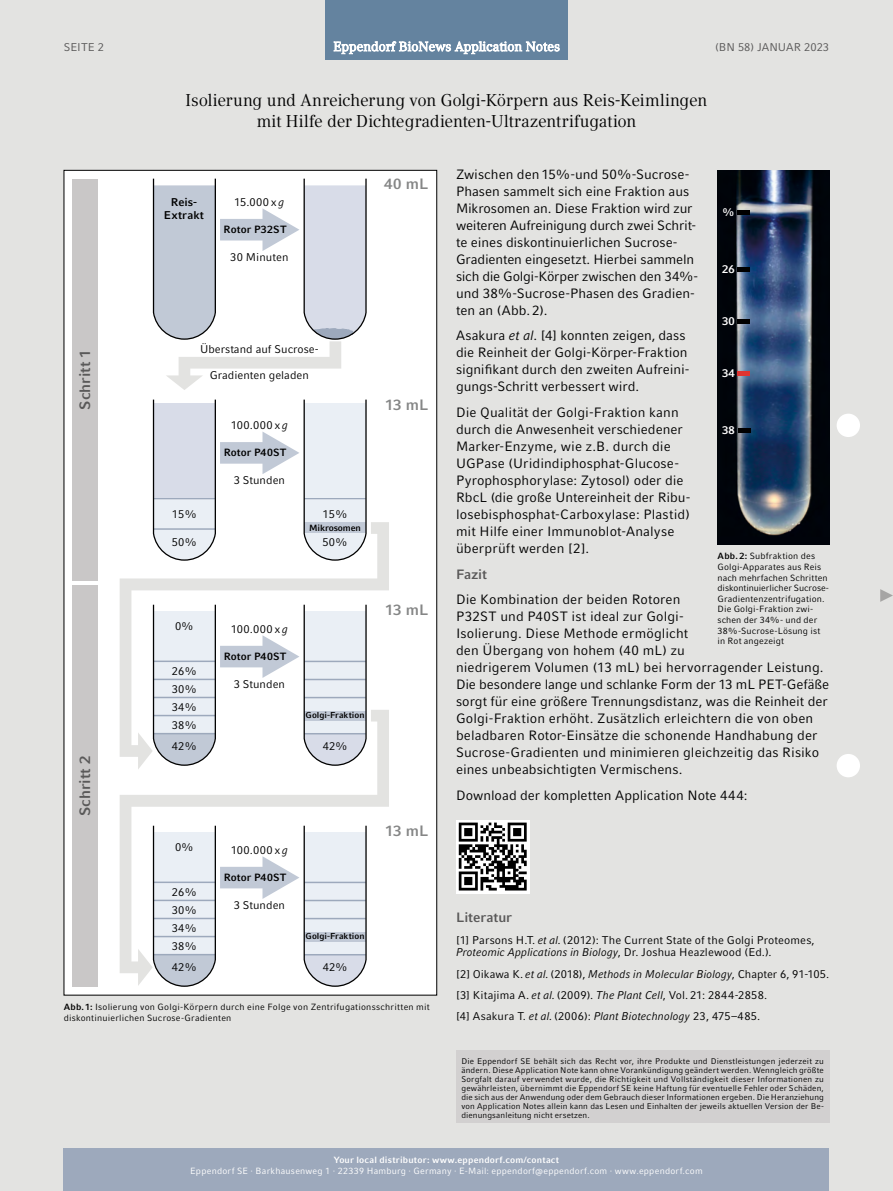
<style>
.page{position:relative;width:893px;height:1191px;background:#e3e3e1}
.page>*{position:absolute;margin:0;border:0;box-sizing:border-box;transform-origin:0 0}
.t1{font:16.95px/21.3px "Compatil Textfor Eppendorf";letter-spacing:-.005em;color:#000;text-align:center}
.t2{font:700 15px "Compatil Factfor Eppendorf";letter-spacing:-.005em;color:#5a5959}
.t3{font:700 15px "Compatil Factfor Eppendorf";color:#858686}
.t4{font:13.5px/17px "Compatil Factfor Eppendorf";color:#000}
.t5{font:700 13.5px "Compatil Factfor Eppendorf";letter-spacing:-.005em;color:#5a5959}
.t6{font:11.25px/18px "Compatil Factfor Eppendorf";letter-spacing:.005em;color:#000}
.t7{font:11.25px "Compatil Factfor Eppendorf";color:#5a5959}
.t8{font:700 11.25px/13.5px "Compatil Factfor Eppendorf";letter-spacing:.005em;color:#000;text-align:center}
.t9{font:700 11.25px "Compatil Factfor Eppendorf";color:#fff}
.t10{font:700 10.5px "Compatil Factfor Eppendorf";letter-spacing:.01em;color:#000}
.t11{font:9px/10.6px "Compatil Factfor Eppendorf";letter-spacing:.015em;color:#000}
.t12{font:9px "Compatil Factfor Eppendorf";letter-spacing:.025em;color:#fff}
.t13{font:700 9px "Compatil Factfor Eppendorf";letter-spacing:.02em;color:#fff}
.t14{font:700 9px "Compatil Factfor Eppendorf";letter-spacing:-.01em;color:#000}
.t15{font:700 8.7px "Compatil Factfor Eppendorf";color:#000}
.t16{font:8.25px/9px "Compatil Factfor Eppendorf";letter-spacing:.015em;color:#000;text-align:justify}
.s1{font-style:italic}
.s2{font-weight:700}
</style>
<div class="page">
<div style="left:64px;top:1148px;width:765px;height:43px;background:#9da9bc"></div>
<div style="left:64px;top:170px;width:373px;height:825px;background:#fff"></div>
<svg style="left:880px;top:589px;width:13px;height:13px"></svg>
<div style="left:837px;top:414px;width:23px;height:23px;background:#fff;border-radius:50%"></div>
<div style="left:837px;top:754px;width:23px;height:23px;background:#fff;border-radius:50%"></div>
<div style="left:325px;top:0;width:243px;height:60px;background:#64839f"></div>
<svg style="left:334px;top:41px;width:226px;height:13px"></svg>
<img style="left:718px;top:170px;width:111px;height:374px">
<hr style="left:737px;top:267px;width:13px;height:4px;background:#000">
<div style="left:737px;top:210px;width:13px;height:5px;background:#000"></div>
<hr style="left:737px;top:319px;width:13px;height:4px;background:#000">
<hr style="left:737px;top:371px;width:13px;height:4px;background:#e03431">
<div style="left:738px;top:428px;width:12px;height:5px;background:#000"></div>
<div style="left:72px;top:179px;width:26px;height:401px;background:#c9c7c7"></div>
<div style="left:72px;top:585px;width:26px;height:401px;background:#c9c7c7"></div>
<svg style="left:456px;top:820px;width:73px;height:73px"></svg>
<svg style="left:459px;top:822px;width:68px;height:68px;background:#757575"></svg>
<svg style="left:120px;top:341px;width:269px;height:645px"></svg>
<svg style="left:153px;top:179px;width:214px;height:161px"></svg>
<svg style="left:153px;top:399px;width:214px;height:162px"></svg>
<svg style="left:153px;top:604px;width:214px;height:162px"></svg>
<svg style="left:153px;top:825px;width:214px;height:161px"></svg>
<div style="left:456px;top:1050px;width:373px;height:73px;background:#d2d0d0"></div>
<p class="t7" style="left:64px;top:40px;width:42px">SEITE 2</p>
<p class="t7" style="left:715px;top:40px;width:116px">(BN 58) JANUAR 2023</p>
<p class="t2" style="left:76px;top:409px;width:62px;rotate:-90deg">Schritt 1</p>
<p class="t2" style="left:76px;top:816px;width:62px;rotate:-90deg">Schritt 2</p>
<p class="t1" style="left:186px;top:89px;width:523px">Isolierung und Anreicherung von Golgi-Körpern aus Reis-Keimlingen mit Hilfe der Dichtegradienten-Ultrazentrifugation</p>
<p class="t4" style="left:456px;top:165px;width:244px">Zwischen den 15%-und 50%-Sucrose-Phasen sammelt sich eine Fraktion aus Mikrosomen an. Diese Fraktion wird zur weiteren Aufreinigung durch zwei Schrit&shy;te eines diskontinuierlichen Sucrose-Gradienten eingesetzt. Hierbei sammeln sich die Golgi-Körper zwischen den 34%- und 38%-Sucrose-Phasen des Gradien&shy;ten an (Abb. 2).</p>
<p class="t4" style="left:456px;top:327px;width:235px">Asakura <span class="s1">et al</span>. [4] konnten zeigen, dass die Reinheit der Golgi-Körper-Fraktion signifikant durch den zweiten Aufreini&shy;gungs-Schritt verbessert wird.</p>
<p class="t4" style="left:456px;top:404px;width:236px">Die Qualität der Golgi-Fraktion kann durch die Anwesenheit verschiedener Marker-Enzyme, wie z.B. durch die UGPase (Uridindiphosphat-Glucose-Pyrophosphorylase: Zytosol) oder die RbcL (die große Untereinheit der Ribu&shy;losebisphosphat-Carboxylase: Plastid) mit Hilfe einer Immunoblot-Analyse überprüft werden [2].</p>
<p class="t5" style="left:456px;top:566px;width:33px">Fazit</p>
<p class="t4" style="left:456px;top:591px;width:375px">Die Kombination der beiden Rotoren<br>P32ST und P40ST ist ideal zur Golgi-<br>Isolierung. Diese Methode ermöglicht<br>den Übergang von hohem (40 mL) zu<br>niedrigerem Volumen (13 mL) bei hervorragender Leistung.<br>Die besondere lange und schlanke Form der 13 mL PET-Gefäße sorgt für eine größere Trennungsdistanz, was die Reinheit der Golgi-Fraktion erhöht. Zusätzlich erleichtern die von oben beladbaren Rotor-Einsätze die schonende Handhabung der Sucrose-Gradienten und minimieren gleichzeitig das Risiko eines unbeabsichtigten Vermischens.</p>
<p class="t4" style="left:456px;top:786px;width:293px">Download der kompletten Application Note 444:</p>
<p class="t3" style="left:384px;top:175px;width:46px">40 mL</p>
<p class="t8" style="left:164px;top:195px;width:42px">Reis-<br>Extrakt</p>
<p class="t6" style="left:234px;top:193px;width:52px">15.000x<span class="s1">g</span></p>
<p class="t10" style="left:224px;top:223px;width:64px">Rotor P32ST</p>
<p class="t6" style="left:230px;top:248px;width:60px">30 Minuten</p>
<p class="t9" style="left:722px;top:206px;width:14px">%</p>
<p class="t9" style="left:722px;top:262px;width:14px">26</p>
<p class="t9" style="left:722px;top:314px;width:14px">30</p>
<p class="t6" style="left:200px;top:340px;width:120px">Überstand auf Sucrose-</p>
<p class="t6" style="left:210px;top:366px;width:100px">Gradienten geladen</p>
<p class="t9" style="left:722px;top:366px;width:14px">34</p>
<p class="t3" style="left:385px;top:396px;width:45px">13 mL</p>
<p class="t6" style="left:231px;top:416px;width:59px">100.000x<span class="s1">g</span></p>
<p class="t10" style="left:224px;top:446px;width:64px">Rotor P40ST</p>
<p class="t6" style="left:234px;top:471px;width:53px">3 Stunden</p>
<p class="t9" style="left:722px;top:424px;width:14px">38</p>
<p class="t6" style="left:172px;top:505px;width:27px">15%</p>
<p class="t6" style="left:172px;top:532px;width:27px">50%</p>
<p class="t6" style="left:323px;top:505px;width:27px">15%</p>
<p class="t14" style="left:309px;top:522px;width:53px">Mikrosomen</p>
<p class="t6" style="left:323px;top:532px;width:27px">50%</p>
<p class="t11" style="left:718px;top:551px;width:113px"><span class="s2">Abb. 2:</span> Subfraktion des<br>Golgi-Apparates aus Reis nach mehrfachen Schritten diskontinuierlicher Sucrose-<br>Gradientenzentrifugation.<br>Die Golgi-Fraktion zwi&shy;schen der 34%- und der<br>38%-Sucrose-Lösung ist in Rot angezeigt</p>
<p class="t3" style="left:385px;top:600px;width:45px">13 mL</p>
<p class="t6" style="left:175px;top:617px;width:20px">0%</p>
<p class="t6" style="left:172px;top:662px;width:27px;text-align:justify">26% 30% 34% 38%</p>
<p class="t6" style="left:172px;top:737px;width:27px">42%</p>
<p class="t6" style="left:231px;top:619px;width:59px">100.000x<span class="s1">g</span></p>
<p class="t10" style="left:224px;top:650px;width:64px">Rotor P40ST</p>
<p class="t6" style="left:234px;top:675px;width:53px">3 Stunden</p>
<p class="t15" style="left:306px;top:710px;width:60px">Golgi-Fraktion</p>
<p class="t6" style="left:323px;top:737px;width:27px">42%</p>
<p class="t3" style="left:385px;top:821px;width:45px">13 mL</p>
<p class="t6" style="left:175px;top:838px;width:20px">0%</p>
<p class="t6" style="left:172px;top:882px;width:27px;text-align:justify">26% 30% 34% 38%</p>
<p class="t6" style="left:172px;top:958px;width:27px">42%</p>
<p class="t6" style="left:231px;top:840px;width:59px">100.000x<span class="s1">g</span></p>
<p class="t10" style="left:224px;top:871px;width:64px">Rotor P40ST</p>
<p class="t6" style="left:234px;top:896px;width:53px">3 Stunden</p>
<p class="t15" style="left:306px;top:931px;width:60px">Golgi-Fraktion</p>
<p class="t6" style="left:323px;top:958px;width:27px">42%</p>
<p class="t11" style="left:64px;top:1001px;width:367px"><span class="s2">Abb. 1:</span> Isolierung von Golgi-Körpern durch eine Folge von Zentrifugationsschritten mit diskontinuierlichen Sucrose-Gradienten</p>
<p class="t5" style="left:456px;top:909px;width:58px">Literatur</p>
<p class="t6" style="left:456px;top:933px;width:360px;line-height:12.8px">[1] Parsons H.T. <span class="s1">et al.</span>(2012): The Current State of the Golgi Proteomes,<br><span class="s1">Proteomic Applications in Biology</span>, Dr. Joshua Heazlewood (Ed.).</p>
<p class="t6" style="left:456px;top:963px;width:375px;line-height:21.3px">[2] Oikawa K. <span class="s1">et al.</span>(2018), <span class="s1">Methods in Molecular Biology</span>, Chapter 6, 91-105. [3] Kitajima A. <span class="s1">et al.</span>(2009). <span class="s1">The Plant Cell</span>, Vol. 21: 2844-2858.<br>[4] Asakura T. <span class="s1">et al.</span>(2006): <span class="s1">Plant Biotechnology</span> 23, 475–485.</p>
<p class="t16" style="left:461px;top:1056px;width:364px">Die Eppendorf SE behält sich das Recht vor, ihre Produkte und Dienstleistungen jederzeit zu ändern. Diese Application Note kann ohne Vorankündigung geändert werden. Wenngleich größte Sorgfalt darauf verwendet wurde, die Richtigkeit und Vollständigkeit dieser Informationen zu gewährleisten, übernimmt die Eppendorf SE keine Haftung für eventuelle Fehler oder Schäden, die sich aus der Anwendung oder dem Gebrauch dieser Informationen ergeben. Die Heranziehung von Application Notes allein kann das Lesen und Einhalten der jeweils aktuellen Version der Be&shy;dienungsanleitung nicht ersetzen.</p>
<p class="t13" style="left:334px;top:1155px;width:227px">Your local distributor: www.eppendorf.com/contact</p>
<p class="t12" style="left:190px;top:1165px;width:514px">Eppendorf SE · Barkhausenweg 1 · 22339 Hamburg · Germany · E-Mail: eppendorf@eppendorf.com · www.eppendorf.com</p>
</div>
